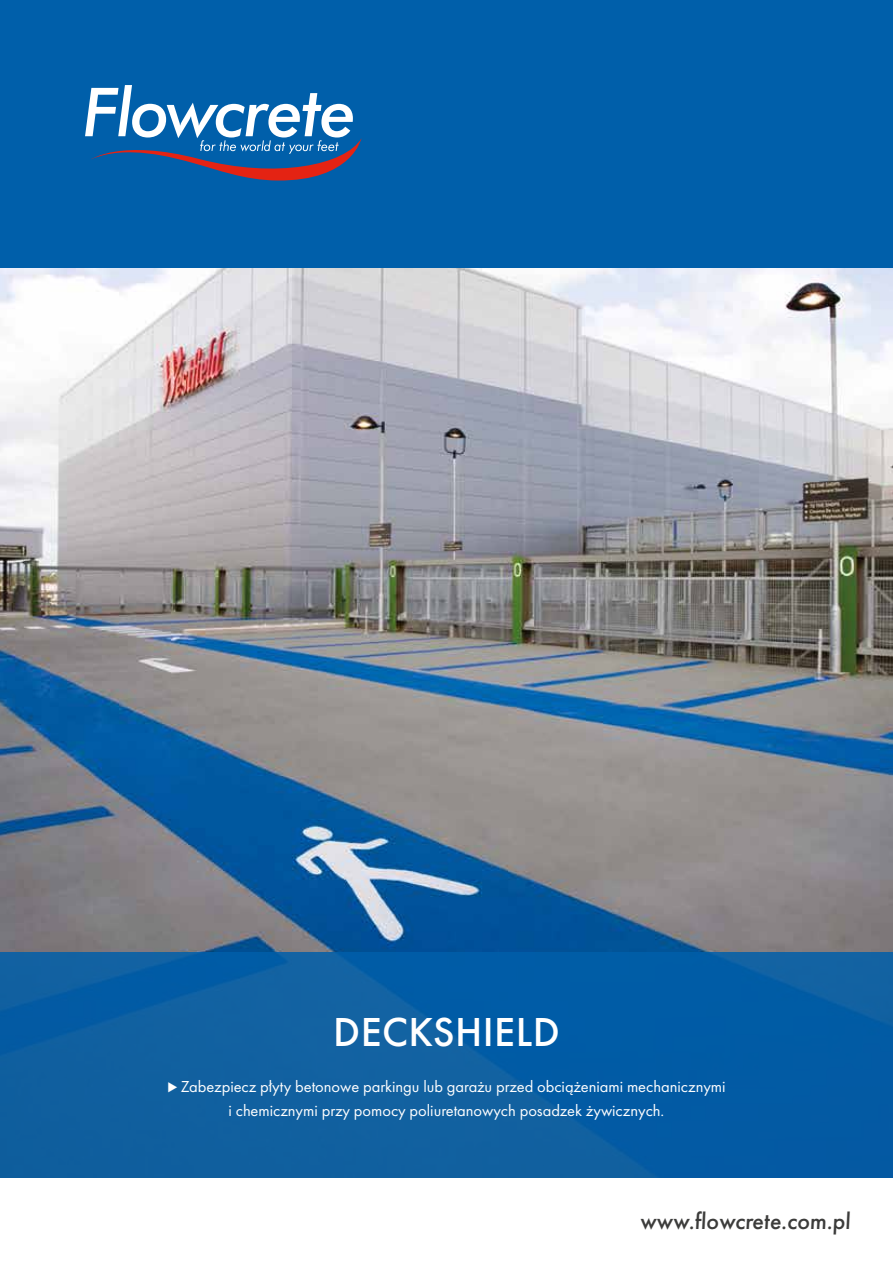
<style>
.page{position:relative;width:893px;height:1263px;background:#fff}
.page>*{position:absolute;margin:0;border:0;box-sizing:border-box;transform-origin:0 0}
.t1{font:500 42px "Futura PT";letter-spacing:.01em;color:#fff}
.t2{font:500 24px "Futura PT";color:#3c3c3b}
.t3{font:16.5px/24px "Futura PT";color:#fff;text-align:center}
.s1{font-family:"Proxima Nova";font-weight:700}
</style>
<div class="page">
<img style="left:0;top:268px;width:893px;height:684px">
<div style="left:0;top:0;width:893px;height:268px;background:#005faa"></div>
<svg style="left:85px;top:85px;width:276px;height:96px"></svg>
<div style="left:0;top:952px;width:893px;height:226px;background:linear-gradient(to bottom,#075ea5,#0d5e9f)"></div>
<h1 class="t1" style="left:333px;top:1007px;width:228px">DECKSHIELD</h1>
<p class="t3" style="left:167px;top:1074px;width:560px"><span class="s1">⊲</span> Zabezpiecz płyty betonowe parkingu lub garażu przed obciążeniami mechanicznymi i chemicznymi przy pomocy poliuretanowych posadzek żywicznych.</p>
<h2 class="t2" style="left:640px;top:1206px;width:213px">www.flowcrete.com.pl</h2>
</div>
